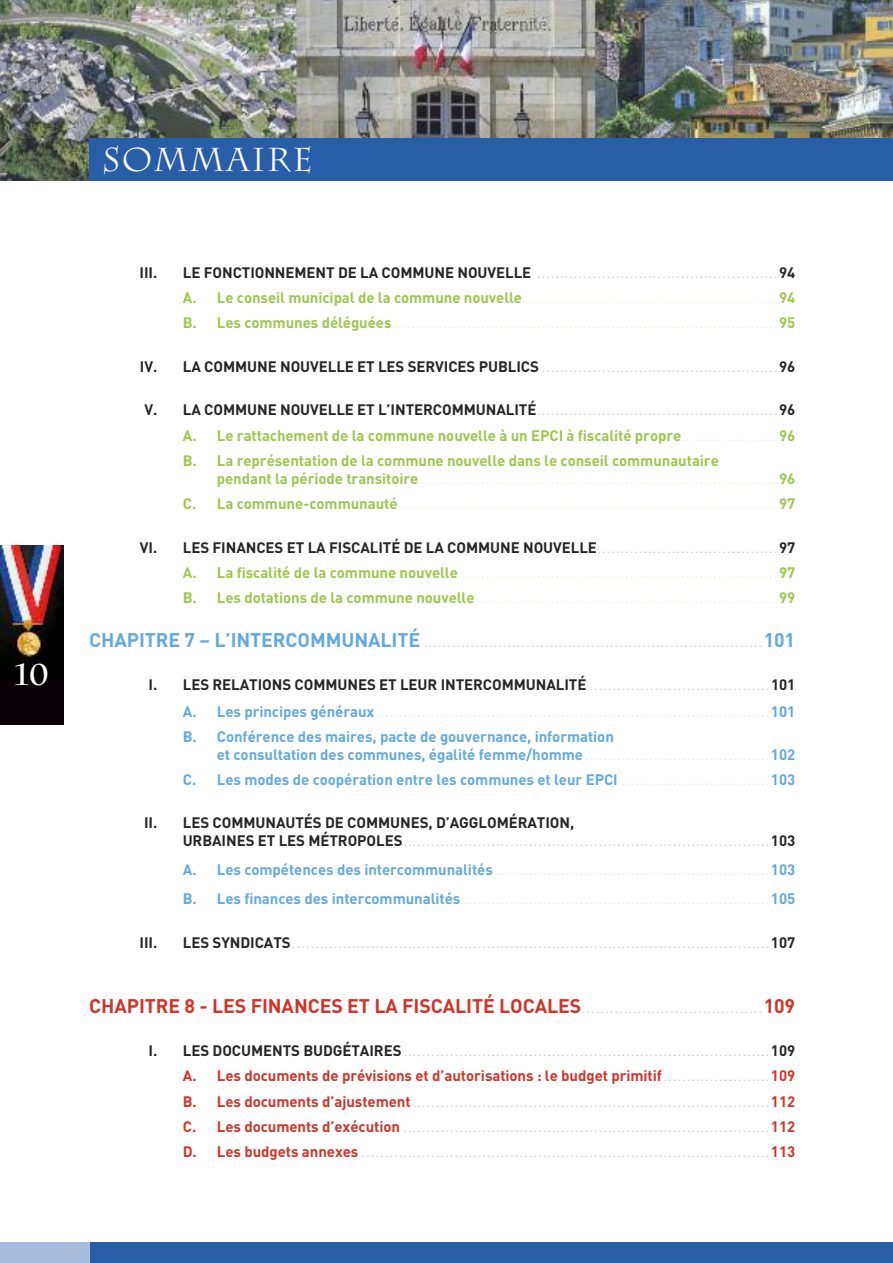
<style>
.page{position:relative;width:893px;height:1263px;background:#fff}
.page>*{position:absolute;margin:0;border:0;box-sizing:border-box;transform-origin:0 0}
.t1{font:33px "Charlemagne";letter-spacing:.05em;color:#fff}
.t2{font:700 30px "Charlemagne";color:#fff}
.t3{font:700 19.5px "DIN";letter-spacing:-.005em;color:#ce352b}
.t4{font:700 15px "DIN";letter-spacing:-.005em;color:#272627}
.t5{font:700 15px/18px "DIN";letter-spacing:-.005em;color:#63a9df}
.t6{font:700 15px/25.2px "DIN";letter-spacing:-.005em;color:#9dc64e}
.t7{font:700 15px "DIN";letter-spacing:-.005em;color:#ce352b}
.t8{font:700 9px "DIN";color:#c9c9c9}
.t9{font:700 9px "DIN";color:#e7f1d3}
.t10{font:700 9px "DIN";color:#d8e9f7}
.s1{font-size:15px;color:#272627}
.s2{font-size:15px;color:#9dc64e}
.s3{font-size:9px;color:#e7f1d3}
.s4{font-size:9px;color:#c9c9c9}
.s5{font-size:19.5px;color:#63a9df}
.s6{font-size:15px;color:#63a9df}
.s7{font-size:9px;color:#d8e9f7}
.s8{font-size:15px;color:#ce352b}
</style>
<div class="page">
<div style="left:0;top:546px;width:64px;height:178px;background:#070004"></div>
<img style="left:0;top:546px;width:64px;height:119px">
<img style="left:0;top:0;width:893px;height:181px">
<div style="left:89px;top:138px;width:804px;height:43px;background:#285ea8"></div>
<div style="left:0;top:1242px;width:893px;height:21px;background:#285ea8"></div>
<div style="left:0;top:1242px;width:89px;height:21px;background:#a9bedc"></div>
<h2 class="t2" style="left:15px;top:657px;width:36px">10</h2>
<h1 class="t1" style="left:102px;top:140px;width:213px">SOMMAIRE</h1>
<h3 class="t4" style="left:140px;top:264px;width:19px">III.</h3>
<p class="t8" style="left:183px;top:269px;width:614px"><span class="s1">LE FONCTIONNEMENT DE LA COMMUNE NOUVELLE</span> . . . . . . . . . . . . . . . . . . . . . . . . . . . . . . . . . . . . . . . . . . . . . . . . . . . . <span class="s1">94</span></p>
<p class="t9" style="left:183px;top:295px;width:614px"><span class="s2">A. Le conseil municipal de la commune nouvelle</span> . . . . . . . . . . . . . . . . . . . . . . . . . . . . . . . . . . . . . . . . . . . . . . . . . . . . . . . <span class="s2">94</span></p>
<p class="t9" style="left:183px;top:320px;width:614px"><span class="s2">B. Les communes déléguées</span> . . . . . . . . . . . . . . . . . . . . . . . . . . . . . . . . . . . . . . . . . . . . . . . . . . . . . . . . . . . . . . . . . . . . . . . . . . . . . . . . . . . <span class="s2">95</span></p>
<p class="t8" style="left:140px;top:363px;width:657px"><span class="s1">IV. LA COMMUNE NOUVELLE ET LES SERVICES PUBLICS</span> . . . . . . . . . . . . . . . . . . . . . . . . . . . . . . . . . . . . . . . . . . . . . . . . . . . <span class="s1">96</span></p>
<p class="t8" style="left:144px;top:407px;width:652px"><span class="s1">V. LA COMMUNE NOUVELLE ET L’INTERCOMMUNALITÉ</span>. . . . . . . . . . . . . . . . . . . . . . . . . . . . . . . . . . . . . . . . . . . . . . . . . . . . <span class="s1">96</span></p>
<h3 class="t6" style="left:183px;top:423px;width:614px">A. Le rattachement de la commune nouvelle à un EPCI à fiscalité propre<span class="s3">. . . . . . . . . . . . . . . . . . . . .</span> 96<br>B. La représentation de la commune nouvelle dans le conseil communautaire</h3>
<p class="t9" style="left:217px;top:475px;width:580px"><span class="s2">pendant la période transitoire</span> . . . . . . . . . . . . . . . . . . . . . . . . . . . . . . . . . . . . . . . . . . . . . . . . . . . . . . . . . . . . . . . . . . . . . . . . . . . . . <span class="s2">96</span></p>
<p class="t9" style="left:183px;top:501px;width:614px"><span class="s2">C. La commune-communauté</span> . . . . . . . . . . . . . . . . . . . . . . . . . . . . . . . . . . . . . . . . . . . . . . . . . . . . . . . . . . . . . . . . . . . . . . . . . . . . . . . . . <span class="s2">97</span></p>
<h3 class="t4" style="left:140px;top:539px;width:657px">VI. LES FINANCES ET LA FISCALITÉ DE LA COMMUNE NOUVELLE<span class="s4">. . . . . . . . . . . . . . . . . . . . . . . . . . . . . . . . . . . . . . .</span> 97</h3>
<p class="t9" style="left:183px;top:569px;width:614px"><span class="s2">A. La fiscalité de la commune nouvelle</span>. . . . . . . . . . . . . . . . . . . . . . . . . . . . . . . . . . . . . . . . . . . . . . . . . . . . . . . . . . . . . . . . . . . . . <span class="s2">97</span></p>
<p class="t9" style="left:183px;top:595px;width:614px"><span class="s2">B. Les dotations de la commune nouvelle</span> . . . . . . . . . . . . . . . . . . . . . . . . . . . . . . . . . . . . . . . . . . . . . . . . . . . . . . . . . . . . . . . . . <span class="s2">99</span></p>
<p class="t8" style="left:89px;top:638px;width:707px"><span class="s5">CHAPITRE 7 – L’INTERCOMMUNALITÉ</span> . . . . . . . . . . . . . . . . . . . . . . . . . . . . . . . . . . . . . . . . . . . . . . . . . . . . . . . . . . . . . . . . . . . . . . . . . <span class="s5">101</span></p>
<h3 class="t4" style="left:149px;top:676px;width:648px">I. LES RELATIONS COMMUNES ET LEUR INTERCOMMUNALITÉ <span class="s4">. . . . . . . . . . . . . . . . . . . . . . . . . . . . . . . . . . . . . . .</span> 101</h3>
<p class="t10" style="left:183px;top:708px;width:614px"><span class="s6">A. Les principes généraux</span> . . . . . . . . . . . . . . . . . . . . . . . . . . . . . . . . . . . . . . . . . . . . . . . . . . . . . . . . . . . . . . . . . . . . . . . . . . . . . . . . . . . . . <span class="s6">101</span></p>
<h3 class="t5" style="left:217px;top:728px;width:580px;text-indent:-34px">B. Conférence des maires, pacte de gouvernance, information<br>et consultation des communes, égalité femme/homme <span class="s7">. . . . . . . . . . . . . . . . . . . . . . . . . . . . . . . . . . . . . . . .</span> 102</h3>
<h3 class="t5" style="left:183px;top:771px;width:614px">C. Les modes de coopération entre les communes et leur EPCI <span class="s7">. . . . . . . . . . . . . . . . . . . . . . . . . . . . . . . .</span> 103</h3>
<h3 class="t4" style="left:144px;top:814px;width:432px">II. LES COMMUNAUTÉS DE COMMUNES, D’AGGLOMÉRATION,</h3>
<p class="t8" style="left:183px;top:838px;width:614px"><span class="s1">URBAINES ET LES MÉTROPOLES</span> . . . . . . . . . . . . . . . . . . . . . . . . . . . . . . . . . . . . . . . . . . . . . . . . . . . . . . . . . . . . . . . . . . . . . . . . . . . . . . . <span class="s1">103</span></p>
<p class="t10" style="left:183px;top:867px;width:614px"><span class="s6">A. Les compétences des intercommunalités</span> . . . . . . . . . . . . . . . . . . . . . . . . . . . . . . . . . . . . . . . . . . . . . . . . . . . . . . . . . . . <span class="s6">103</span></p>
<p class="t10" style="left:183px;top:896px;width:614px"><span class="s6">B. Les finances des intercommunalités</span> . . . . . . . . . . . . . . . . . . . . . . . . . . . . . . . . . . . . . . . . . . . . . . . . . . . . . . . . . . . . . . . . . . <span class="s6">105</span></p>
<h3 class="t4" style="left:140px;top:933px;width:19px">III.</h3>
<p class="t8" style="left:183px;top:939px;width:614px"><span class="s1">LES SYNDICATS</span> . . . . . . . . . . . . . . . . . . . . . . . . . . . . . . . . . . . . . . . . . . . . . . . . . . . . . . . . . . . . . . . . . . . . . . . . . . . . . . . . . . . . . . . . . . . . . . . . . . . . . . . <span class="s1">107</span></p>
<h3 class="t3" style="left:89px;top:994px;width:707px">CHAPITRE 8 - LES FINANCES ET LA FISCALITÉ LOCALES<span class="s4">. . . . . . . . . . . . . . . . . . . . . . . . . . . . . . . . . . . . . . .</span> 109</h3>
<p class="t8" style="left:149px;top:1048px;width:648px"><span class="s1">I. LES DOCUMENTS BUDGÉTAIRES</span> . . . . . . . . . . . . . . . . . . . . . . . . . . . . . . . . . . . . . . . . . . . . . . . . . . . . . . . . . . . . . . . . . . . . . . . . . . . . . . . <span class="s1">109</span></p>
<h3 class="t7" style="left:183px;top:1067px;width:614px">A. Les documents de prévisions et d’autorisations : le budget primitif <span class="s4">. . . . . . . . . . . . . . . . . . . . . . .</span> 109</h3>
<p class="t8" style="left:183px;top:1098px;width:614px"><span class="s8">B. Les documents d’ajustement</span> . . . . . . . . . . . . . . . . . . . . . . . . . . . . . . . . . . . . . . . . . . . . . . . . . . . . . . . . . . . . . . . . . . . . . . . . . . . . . <span class="s8">112</span></p>
<p class="t8" style="left:183px;top:1123px;width:614px"><span class="s8">C. Les documents d’exécution</span> . . . . . . . . . . . . . . . . . . . . . . . . . . . . . . . . . . . . . . . . . . . . . . . . . . . . . . . . . . . . . . . . . . . . . . . . . . . . . . . <span class="s8">112</span></p>
<p class="t8" style="left:183px;top:1148px;width:614px"><span class="s8">D. Les budgets annexes</span> . . . . . . . . . . . . . . . . . . . . . . . . . . . . . . . . . . . . . . . . . . . . . . . . . . . . . . . . . . . . . . . . . . . . . . . . . . . . . . . . . . . . . . . . <span class="s8">113</span></p>
</div>
